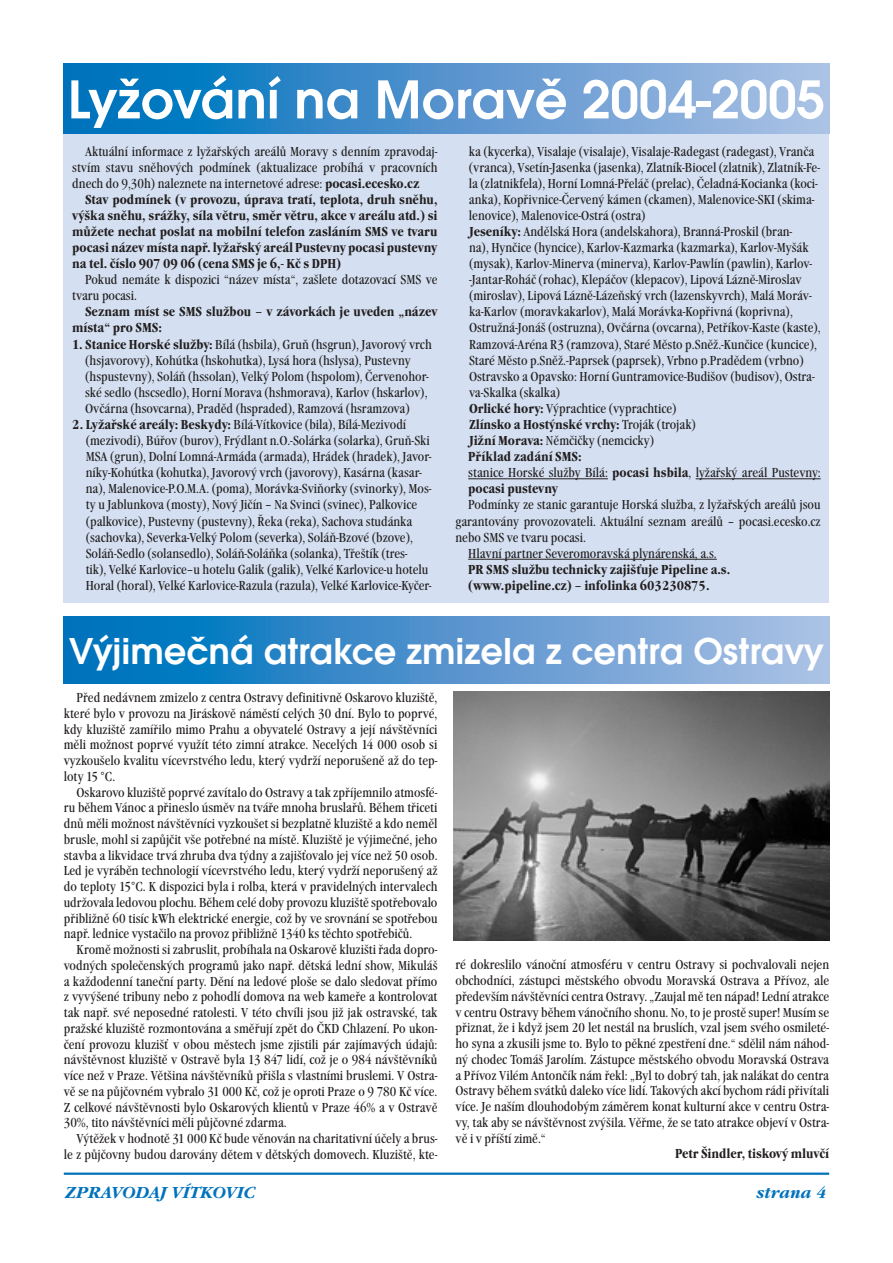
<style>
.page{position:relative;width:893px;height:1263px;background:#fff}
.page>*{position:absolute;margin:0;border:0;box-sizing:border-box;transform-origin:0 0}
.t1{font:600 57px "Avant Gar Got Itc TCE";color:#fff}
.t2{font:600 39px "Avant Gar Got Itc TCE";color:#fff}
.t3{font:italic 700 16.5px "Garamond Itc TCE";color:#0072bc}
.t4{font:condensed 13.5px/16px "Garamond Itc TCE";color:#231f20;text-align:justify}
.t5{font:700 condensed 13.5px/16px "Garamond Itc TCE";color:#231f20}
.s1{font-weight:700}
</style>
<div class="page">
<div style="left:64px;top:128px;width:765px;height:475px;background:#d4e0f1"></div>
<hr style="left:468px;top:478px;width:140px;height:1px;background:#231f20">
<hr style="left:696px;top:478px;width:125px;height:1px;background:#231f20">
<hr style="left:468px;top:559px;width:249px;height:1px;background:#231f20">
<hr style="left:64px;top:1172px;width:765px;height:3px;background:#0072bc">
<img style="left:454px;top:691px;width:375px;height:249px">
<svg style="left:64px;top:617px;width:765px;height:66px;background:#5095ce"></svg>
<svg style="left:64px;top:64px;width:765px;height:69px;background:#5095ce"></svg>
<h1 class="t1" style="left:68px;top:66px;width:759px">Lyžování na Moravě 2004-2005</h1>
<p class="t4" style="left:72px;top:143px;width:367px;text-indent:13px">Aktuální informace z lyžařských areálů Moravy s denním zpravodaj&shy;stvím stavu sněhových podmínek (aktualizace probíhá v pracovních dnech do 9,30h) naleznete na internetové adrese: <span class="s1">pocasi.ecesko.cz</span></p>
<p class="t5" style="left:72px;top:191px;width:367px;text-align:justify;text-indent:13px">Stav podmínek (v provozu, úprava tratí, teplota, druh sněhu, výška sněhu, srážky, síla větru, směr větru, akce v areálu atd.) si můžete nechat poslat na mobilní telefon zasláním SMS ve tvaru pocasi název místa např. lyžařský areál Pustevny pocasi pustevny na tel. číslo 907 09 06 (cena SMS je 6,- Kč s DPH)</p>
<p class="t4" style="left:72px;top:272px;width:367px;text-indent:13px">Pokud nemáte k dispozici “název místa“, zašlete dotazovací SMS ve tvaru pocasi.</p>
<p class="t5" style="left:72px;top:304px;width:367px;text-indent:13px">Seznam míst se SMS službou – v závorkách je uveden „název místa“ pro SMS:</p>
<p class="t4" style="left:85px;top:336px;width:348px;text-align:left;text-indent:-13px"><span class="s1">1. Stanice Horské služby:</span> Bílá (hsbila), Gruň (hsgrun), Javorový vrch (hsjavorovy), Kohútka (hskohutka), Lysá hora (hslysa), Pustevny (hspustevny), Soláň (hssolan), Velký Polom (hspolom), Červenohor&shy;ské sedlo (hscsedlo), Horní Morava (hshmorava), Karlov (hskarlov), Ovčárna (hsovcarna), Praděd (hspraded), Ramzová (hsramzova)</p>
<p class="t4" style="left:86px;top:417px;width:347px;text-align:left;text-indent:-13px"><span class="s1">2. Lyžařské areály: Beskydy:</span> Bílá-Vítkovice (bila), Bílá-Mezivodí (mezivodi), Búřov (burov), Frýdlant n.O.-Solárka (solarka), Gruň-Ski MSA (grun), Dolní Lomná-Armáda (armada), Hrádek (hradek), Javor&shy;níky-Kohútka (kohutka), Javorový vrch (javorovy), Kasárna (kasar&shy;na), Malenovice-P.O.M.A. (poma), Morávka-Sviňorky (svinorky), Mos&shy;ty u Jablunkova (mosty), Nový Jičín – Na Svinci (svinec), Palkovice (palkovice), Pustevny (pustevny), Řeka (reka), Sachova studánka (sachovka), Severka-Velký Polom (severka), Soláň-Bzové (bzove), Soláň-Sedlo (solansedlo), Soláň-Soláňka (solanka), Třeštík (tres&shy;tik), Velké Karlovice–u hotelu Galik (galik), Velké Karlovice-u hotelu Horal (horal), Velké Karlovice-Razula (razula), Velké Karlovice-Kyčer-</p>
<p class="t4" style="left:468px;top:143px;width:354px;text-align:left">ka (kycerka), Visalaje (visalaje), Visalaje-Radegast (radegast), Vranča (vranca), Vsetín-Jasenka (jasenka), Zlatník-Biocel (zlatnik), Zlatník-Fe&shy;la (zlatnikfela), Horní Lomná-Přeláč (prelac), Čeladná-Kocianka (koci&shy;anka), Kopřivnice-Červený kámen (ckamen), Malenovice-SKI (skima&shy;lenovice), Malenovice-Ostrá (ostra)<br><span class="s1">Jeseníky:</span> Andělská Hora (andelskahora), Branná-Proskil (bran-<br>na), Hynčice (hyncice), Karlov-Kazmarka (kazmarka), Karlov-Myšák (mysak), Karlov-Minerva (minerva), Karlov-Pawlín (pawlin), Karlov--Jantar-Roháč (rohac), Klepáčov (klepacov), Lipová Lázně-Miroslav (miroslav), Lipová Lázně-Lázeňský vrch (lazenskyvrch), Malá Moráv&shy;ka-Karlov (moravkakarlov), Malá Morávka-Kopřivná (koprivna), Ostružná-Jonáš (ostruzna), Ovčárna (ovcarna), Petříkov-Kaste (kaste), Ramzová-Aréna R3 (ramzova), Staré Město p.Sněž.-Kunčice (kuncice), Staré Město p.Sněž.-Paprsek (paprsek), Vrbno p.Pradědem (vrbno)<br>Ostravsko a Opavsko: Horní Guntramovice-Budišov (budisov), Ostra&shy;va-Skalka (skalka)<br><span class="s1">Orlické hory:</span> Výprachtice (vyprachtice)<br><span class="s1">Zlínsko a Hostýnské vrchy:</span> Troják (trojak)<br><span class="s1">Jižní Morava:</span> Němčičky (nemcicky)<br><span class="s1">Příklad zadání SMS:<br></span>stanice Horské služby Bílá: <span class="s1">pocasi hsbila</span>, lyžařský areál Pustevny: <span class="s1">pocasi pustevny</span></p>
<p class="t4" style="left:468px;top:497px;width:354px">Podmínky ze stanic garantuje Horská služba, z lyžařských areálů jsou</p>
<p class="t4" style="left:455px;top:513px;width:367px">garantovány provozovateli. Aktuální seznam areálů – pocasi.ecesko.cz</p>
<p class="t4" style="left:455px;top:529px;width:132px">nebo SMS ve tvaru pocasi.</p>
<p class="t4" style="left:468px;top:545px;width:250px">Hlavní partner Severomoravská plynárenská, a.s.</p>
<p class="t5" style="left:468px;top:561px;width:263px">PR SMS službu technicky zajišťuje Pipeline a.s. (www.pipeline.cz) – infolinka 603230875.</p>
<h2 class="t2" style="left:69px;top:629px;width:756px">Výjimečná atrakce zmizela z centra Ostravy</h2>
<p class="t4" style="left:64px;top:690px;width:375px;text-indent:13px">Před nedávnem zmizelo z centra Ostravy definitivně Oskarovo kluziště, které bylo v provozu na Jiráskově náměstí celých 30 dní. Bylo to poprvé, kdy kluziště zamířilo mimo Prahu a obyvatelé Ostravy a její návštěvníci měli možnost poprvé využít této zimní atrakce. Necelých 14 000 osob si vyzkoušelo kvalitu vícevrstvého ledu, který vydrží neporušeně až do tep&shy;loty 15 °C.</p>
<p class="t4" style="left:64px;top:784px;width:375px;text-indent:13px">Oskarovo kluziště poprvé zavítalo do Ostravy a tak zpříjemnilo atmosfé&shy;ru během Vánoc a přineslo úsměv na tváře mnoha bruslařů. Během třiceti dnů měli možnost návštěvníci vyzkoušet si bezplatně kluziště a kdo neměl brusle, mohl si zapůjčit vše potřebné na místě. Kluziště je výjimečné, jeho stavba a likvidace trvá zhruba dva týdny a zajišťovalo jej více než 50 osob.<br>Led je vyráběn technologií vícevrstvého ledu, který vydrží neporušený až do teploty 15°C. K dispozici byla i rolba, která v pravidelných intervalech udržovala ledovou plochu. Během celé doby provozu kluziště spotřebovalo přibližně 60 tisíc kWh elektrické energie, což by ve srovnání se spotřebou např. lednice vystačilo na provoz přibližně 1340 ks těchto spotřebičů.</p>
<p class="t4" style="left:64px;top:942px;width:375px;text-indent:13px">Kromě možnosti si zabruslit, probíhala na Oskarově kluzišti řada dopro&shy;vodných společenských programů jako např. dětská lední show, Mikuláš a každodenní taneční party. Dění na ledové ploše se dalo sledovat přímo z vyvýšené tribuny nebo z pohodlí domova na web kameře a kontrolovat tak např. své neposedné ratolesti. V této chvíli jsou již jak ostravské, tak pražské kluziště rozmontována a směřují zpět do ČKD Chlazení. Po ukon&shy;čení provozu kluzišť v obou městech jsme zjistili pár zajímavých údajů: návštěvnost kluziště v Ostravě byla 13 847 lidí, což je o 984 návštěvníků více než v Praze. Většina návštěvníků přišla s vlastními bruslemi. V Ostra&shy;vě se na půjčovném vybralo 31 000 Kč, což je oproti Praze o 9 780 Kč více.<br>Z celkové návštěvnosti bylo Oskarových klientů v Praze 46% a v Ostravě 30%, tito návštěvníci měli půjčovné zdarma.</p>
<p class="t4" style="left:64px;top:1131px;width:375px;text-align:right">Výtěžek v hodnotě 31 000 Kč bude věnován na charitativní účely a brus-<br>le z půjčovny budou darovány dětem v dětských domovech. Kluziště, kte-</p>
<p class="t4" style="left:455px;top:957px;width:375px">ré dokreslilo vánoční atmosféru v centru Ostravy si pochvalovali nejen obchodníci, zástupci městského obvodu Moravská Ostrava a Přívoz, ale především návštěvníci centra Ostravy. „Zaujal mě ten nápad! Lední atrakce v centru Ostravy během vánočního shonu. No, to je prostě super! Musím se přiznat, že i když jsem 20 let nestál na bruslích, vzal jsem svého osmileté&shy;ho syna a zkusili jsme to. Bylo to pěkné zpestření dne.“ sdělil nám náhod&shy;ný chodec Tomáš Jarolím. Zástupce městského obvodu Moravská Ostrava a Přívoz Vilém Antončík nám řekl: „Byl to dobrý tah, jak nalákat do centra Ostravy během svátků daleko více lidí. Takových akcí bychom rádi přivítali více. Je naším dlouhodobým záměrem konat kulturní akce v centru Ostra&shy;vy, tak aby se návštěvnost zvýšila. Věřme, že se tato atrakce objeví v Ostra&shy;vě i v příští zimě.“</p>
<p class="t5" style="left:675px;top:1146px;width:156px">Petr Šindler, tiskový mluvčí</p>
<p class="t3" style="left:65px;top:1182px;width:191px">ZPRAVODAJ VÍTKOVIC</p>
<p class="t3" style="left:756px;top:1182px;width:72px">strana 4</p>
</div>
